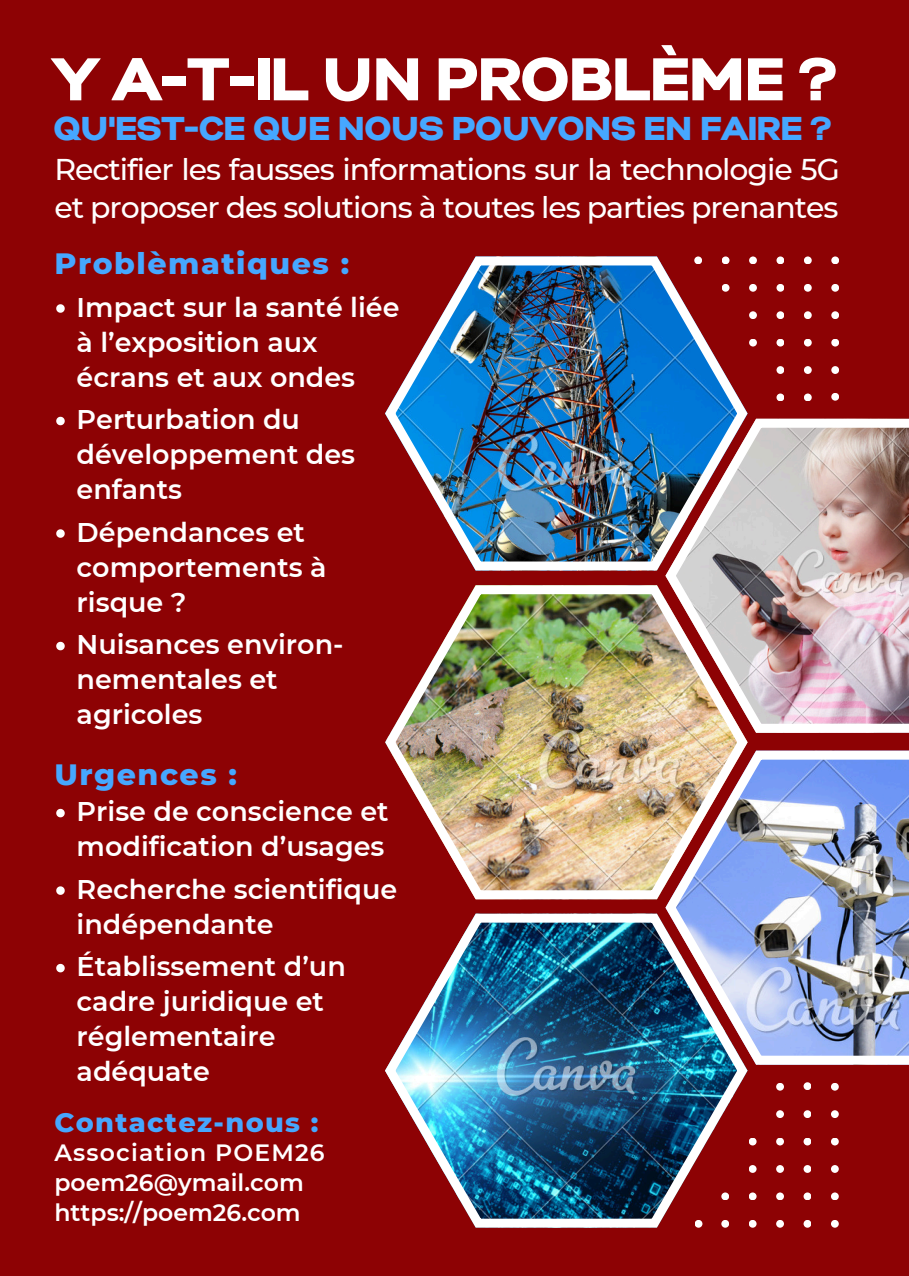
<style>
.page{position:relative;width:909px;height:1276px;background:#8d0204}
.page>*{position:absolute;margin:0;border:0;box-sizing:border-box;transform-origin:0 0}
.t1{font:900 60px "Gabriel Sans";letter-spacing:-.005em;color:#fff}
.t2{font:900 33px "Gabriel Sans";color:#46a7ff}
.t3{font:500 30px/38.4px "Montserrat";letter-spacing:-.035em;color:#fff}
.t4{font:800 30px "Montserrat";letter-spacing:.05em;color:#46a7ff}
.t5{font:600 27px/35.1px "Montserrat";color:#fff}
.t6{font:800 27px "Montserrat";letter-spacing:.05em;color:#46a7ff}
.t7{font:600 23.7px "Montserrat";color:#fff}
.t8{font:600 23.7px "Montserrat";letter-spacing:.05em;color:#fff}
</style>
<div class="page">
<img style="left:385px;top:585px;width:362px;height:314px">
<img style="left:385px;top:256px;width:362px;height:314px">
<img style="left:665px;top:751px;width:244px;height:313px">
<img style="left:665px;top:419px;width:244px;height:314px">
<img style="left:385px;top:913px;width:362px;height:314px">
<div style="left:722px;top:284px;width:8px;height:8px;background:#fff;border-radius:50%"></div>
<div style="left:694px;top:256px;width:8px;height:8px;background:#fff;border-radius:50%"></div>
<div style="left:722px;top:256px;width:8px;height:8px;background:#fff;border-radius:50%"></div>
<div style="left:749px;top:311px;width:8px;height:8px;background:#fff;border-radius:50%"></div>
<div style="left:749px;top:284px;width:8px;height:8px;background:#fff;border-radius:50%"></div>
<div style="left:749px;top:256px;width:8px;height:8px;background:#fff;border-radius:50%"></div>
<div style="left:777px;top:339px;width:7px;height:7px;background:#fff;border-radius:50%"></div>
<div style="left:777px;top:311px;width:7px;height:8px;background:#fff;border-radius:50%"></div>
<div style="left:777px;top:284px;width:7px;height:8px;background:#fff;border-radius:50%"></div>
<div style="left:777px;top:256px;width:7px;height:8px;background:#fff;border-radius:50%"></div>
<div style="left:804px;top:366px;width:8px;height:8px;background:#fff;border-radius:50%"></div>
<div style="left:804px;top:339px;width:8px;height:7px;background:#fff;border-radius:50%"></div>
<div style="left:804px;top:311px;width:8px;height:8px;background:#fff;border-radius:50%"></div>
<div style="left:804px;top:284px;width:8px;height:8px;background:#fff;border-radius:50%"></div>
<div style="left:804px;top:256px;width:8px;height:8px;background:#fff;border-radius:50%"></div>
<div style="left:831px;top:366px;width:8px;height:8px;background:#fff;border-radius:50%"></div>
<div style="left:831px;top:339px;width:8px;height:7px;background:#fff;border-radius:50%"></div>
<div style="left:831px;top:311px;width:8px;height:8px;background:#fff;border-radius:50%"></div>
<div style="left:831px;top:284px;width:8px;height:8px;background:#fff;border-radius:50%"></div>
<div style="left:831px;top:256px;width:8px;height:8px;background:#fff;border-radius:50%"></div>
<div style="left:831px;top:393px;width:8px;height:8px;background:#fff;border-radius:50%"></div>
<div style="left:804px;top:393px;width:8px;height:8px;background:#fff;border-radius:50%"></div>
<div style="left:777px;top:366px;width:7px;height:8px;background:#fff;border-radius:50%"></div>
<div style="left:777px;top:393px;width:7px;height:8px;background:#fff;border-radius:50%"></div>
<div style="left:749px;top:339px;width:8px;height:7px;background:#fff;border-radius:50%"></div>
<div style="left:804px;top:1110px;width:7px;height:8px;background:#fff;border-radius:50%"></div>
<div style="left:831px;top:1083px;width:8px;height:7px;background:#fff;border-radius:50%"></div>
<div style="left:831px;top:1110px;width:8px;height:8px;background:#fff;border-radius:50%"></div>
<div style="left:776px;top:1137px;width:8px;height:8px;background:#fff;border-radius:50%"></div>
<div style="left:804px;top:1137px;width:7px;height:8px;background:#fff;border-radius:50%"></div>
<div style="left:831px;top:1137px;width:8px;height:8px;background:#fff;border-radius:50%"></div>
<div style="left:749px;top:1165px;width:8px;height:8px;background:#fff;border-radius:50%"></div>
<div style="left:776px;top:1165px;width:8px;height:8px;background:#fff;border-radius:50%"></div>
<div style="left:804px;top:1165px;width:7px;height:8px;background:#fff;border-radius:50%"></div>
<div style="left:831px;top:1165px;width:8px;height:8px;background:#fff;border-radius:50%"></div>
<div style="left:721px;top:1192px;width:8px;height:8px;background:#fff;border-radius:50%"></div>
<div style="left:749px;top:1192px;width:8px;height:8px;background:#fff;border-radius:50%"></div>
<div style="left:776px;top:1192px;width:8px;height:8px;background:#fff;border-radius:50%"></div>
<div style="left:804px;top:1192px;width:7px;height:8px;background:#fff;border-radius:50%"></div>
<div style="left:831px;top:1192px;width:8px;height:8px;background:#fff;border-radius:50%"></div>
<div style="left:721px;top:1220px;width:8px;height:7px;background:#fff;border-radius:50%"></div>
<div style="left:749px;top:1220px;width:8px;height:7px;background:#fff;border-radius:50%"></div>
<div style="left:776px;top:1220px;width:8px;height:7px;background:#fff;border-radius:50%"></div>
<div style="left:804px;top:1220px;width:7px;height:7px;background:#fff;border-radius:50%"></div>
<div style="left:831px;top:1220px;width:8px;height:7px;background:#fff;border-radius:50%"></div>
<div style="left:695px;top:1220px;width:7px;height:7px;background:#fff;border-radius:50%"></div>
<div style="left:749px;top:1137px;width:8px;height:8px;background:#fff;border-radius:50%"></div>
<div style="left:776px;top:1110px;width:8px;height:8px;background:#fff;border-radius:50%"></div>
<div style="left:776px;top:1083px;width:8px;height:7px;background:#fff;border-radius:50%"></div>
<div style="left:804px;top:1082px;width:7px;height:8px;background:#fff;border-radius:50%"></div>
<svg style="left:56px;top:304px;width:9px;height:9px"></svg>
<svg style="left:56px;top:417px;width:9px;height:8px"></svg>
<svg style="left:56px;top:529px;width:9px;height:9px"></svg>
<svg style="left:56px;top:642px;width:9px;height:8px"></svg>
<svg style="left:56px;top:809px;width:9px;height:8px"></svg>
<svg style="left:56px;top:886px;width:9px;height:9px"></svg>
<svg style="left:56px;top:964px;width:9px;height:8px"></svg>
<p class="t1" style="left:54px;top:53px;width:787px">Y A-T-IL UN PROBLÈME ?</p>
<p class="t2" style="left:54px;top:114px;width:780px">QU'EST-CE QUE NOUS POUVONS EN FAIRE ?</p>
<p class="t3" style="left:54px;top:150px;width:787px">Rectifier les fausses informations sur la technologie 5G et proposer des solutions à toutes les parties prenantes</p>
<p class="t4" style="left:54px;top:245px;width:296px">Problèmatiques :</p>
<p class="t5" style="left:77px;top:289px;width:324px">Impact sur la santé liée à l’exposition aux écrans et aux ondes</p>
<p class="t5" style="left:77px;top:402px;width:280px">Perturbation du développement des enfants</p>
<p class="t5" style="left:77px;top:514px;width:251px">Dépendances et comportements à risque ?</p>
<p class="t5" style="left:77px;top:627px;width:268px">Nuisances environ&shy;nementales et agricoles</p>
<p class="t4" style="left:54px;top:756px;width:184px">Urgences :</p>
<h3 class="t5" style="left:77px;top:794px;width:314px">Prise de conscience et modification d’usages</h3>
<p class="t5" style="left:77px;top:871px;width:322px">Recherche scientifique indépendante</p>
<p class="t5" style="left:77px;top:949px;width:271px">Établissement d’un cadre juridique et réglementaire adéquate</p>
<p class="t6" style="left:54px;top:1106px;width:265px">Contactez-nous :</p>
<p class="t8" style="left:54px;top:1138px;width:272px">Association POEM26</p>
<h4 class="t7" style="left:54px;top:1168px;width:251px">poem26@ymail.com</h4>
<p class="t7" style="left:54px;top:1198px;width:248px">https://poem26.com</p>
</div>
